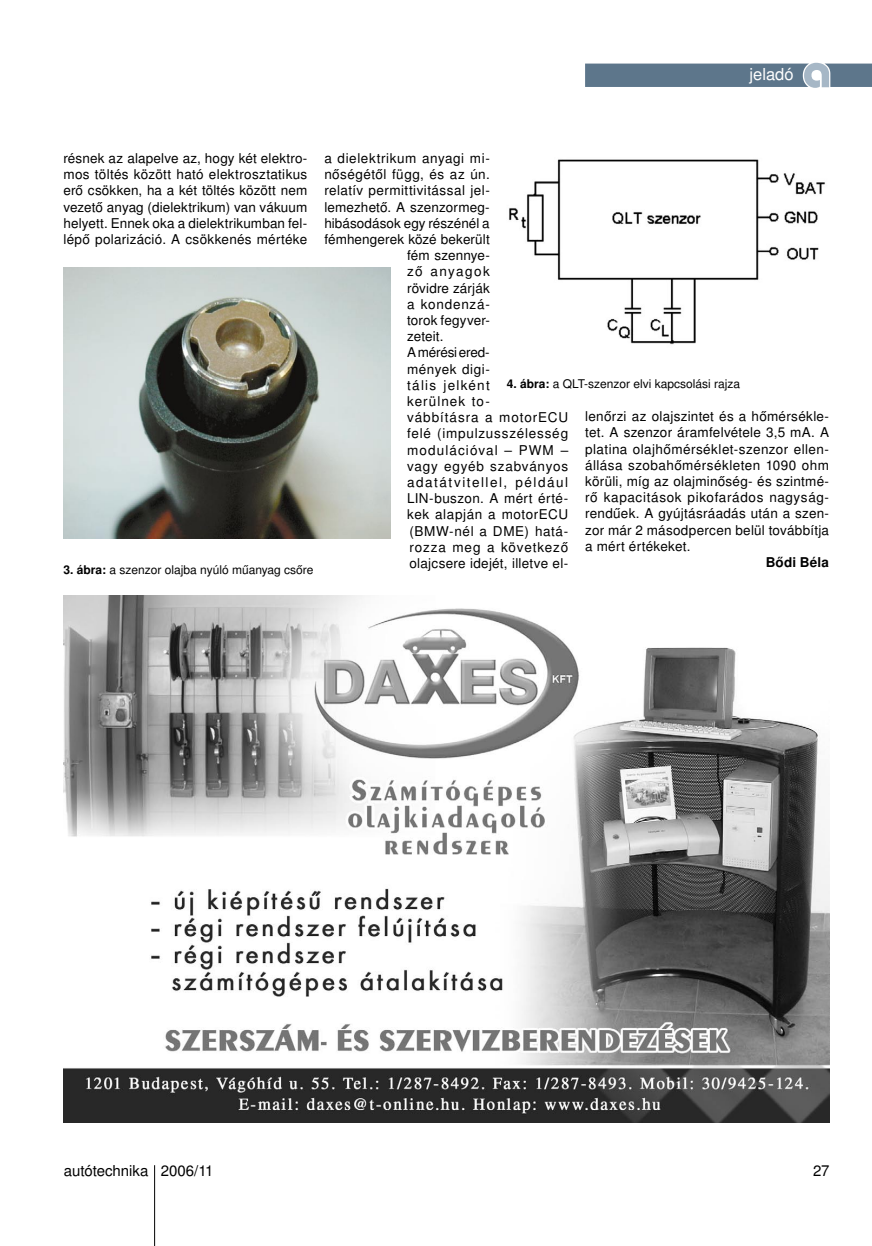
<style>
.page{position:relative;width:872px;height:1246px;background:#fff}
.page>*{position:absolute;margin:0;border:0;box-sizing:border-box;transform-origin:0 0}
.t1{font:16.5px "Nimbus Sans LOT";color:#fff}
.t2{font:15px "Nimbus Sans LOT";color:#000}
.szoveg_sorkizart{font:13.5px/16.2px "Nimbus Sans LOT";letter-spacing:.03em;color:#000;text-align:justify}
.szoveg_sorkizart-2{font:13.5px/16.2px "Nimbus Sans LOT";letter-spacing:.06em;color:#000}
.szoveg_sorkizart-3{font:13.5px "Nimbus Sans LOT";letter-spacing:.01em;color:#000}
.szoveg_sorkizart-4{font:13.5px "Nimbus Sans LOT";letter-spacing:.005em;color:#000}
.szoveg_sorkizart-5{font:13.5px "Nimbus Sans LOT";letter-spacing:.055em;color:#000}
.szoveg_sorkizart-6{font:13.5px "Nimbus Sans LOT";letter-spacing:.1em;color:#000}
.szoveg_sorkizart-7{font:700 13.5px "Nimbus Sans LOT";letter-spacing:.015em;color:#000}
.Kepaláírás{font:12px "Nimbus Sans LOT";color:#000}
.s1{font-weight:700}
</style>
<div class="page">
<svg style="left:585px;top:63px;width:287px;height:25px"></svg>
<hr style="left:154px;top:1165px;width:1px;height:81px;background:#000">
<img style="left:63px;top:268px;width:327px;height:270px">
<img style="left:509px;top:159px;width:316px;height:186px">
<img style="left:63px;top:595px;width:766px;height:528px">
<p class="t1" style="left:749px;top:64px;width:46px">jeladó</p>
<p class="szoveg_sorkizart" style="left:63px;top:150px;width:245px">résnek az alapelve az, hogy két elektro&shy;mos töltés között ható elektrosztatikus erő csökken, ha a két töltés között nem vezető anyag (dielektrikum) van vákuum helyett. Ennek oka a dielektrikumban fel&shy;lépő polarizáció. A csökkenés mértéke</p>
<p class="szoveg_sorkizart" style="left:324px;top:150px;width:167px">a dielektrikum anyagi mi-</p>
<p class="szoveg_sorkizart" style="left:324px;top:167px;width:167px">nőségétől függ, és az ún.</p>
<p class="szoveg_sorkizart" style="left:324px;top:183px;width:167px">relatív permittivitással jel-</p>
<p class="szoveg_sorkizart-3" style="left:324px;top:199px;width:167px">lemezhető. A szenzormeg-</p>
<p class="szoveg_sorkizart-4" style="left:324px;top:215px;width:167px">hibásodások egy részénél a</p>
<p class="szoveg_sorkizart-3" style="left:324px;top:231px;width:167px">fémhengerek közé bekerült</p>
<p class="szoveg_sorkizart-4" style="left:407px;top:247px;width:84px">fém szennye-</p>
<p class="szoveg_sorkizart-6" style="left:407px;top:263px;width:84px">ző anyagok</p>
<p class="szoveg_sorkizart-3" style="left:407px;top:280px;width:84px">rövidre zárják</p>
<p class="szoveg_sorkizart-5" style="left:407px;top:296px;width:84px">a kondenzá-</p>
<p class="szoveg_sorkizart-3" style="left:407px;top:312px;width:84px">torok fegyver-</p>
<p class="szoveg_sorkizart" style="left:407px;top:329px;width:38px">zeteit.</p>
<p class="szoveg_sorkizart-2" style="left:407px;top:345px;width:162px">A mérési ered-<br>mények digi-<br>tális jelként<br>kerülnek to-<br>vábbításra a motorECU felé (impulzusszélesség modulációval – PWM – vagy egyéb szabványos adatátvitellel, például<br>LIN-buszon. A mért érté&shy;kek alapján a motorECU (BMW-nél a DME) hatá&shy;rozza meg a következő olajcsere idejét, illetve el-</p>
<p class="Kepaláírás" style="left:507px;top:377px;width:235px"><span class="s1">4. ábra:</span> a QLT-szenzor elvi kapcsolási rajza</p>
<p class="szoveg_sorkizart" style="left:585px;top:409px;width:245px">lenőrzi az olajszintet és a hőmérsékle&shy;tet. A szenzor áramfelvétele 3,5 mA. A platina olajhőmérséklet-szenzor ellen&shy;állása szobahőmérsékleten 1090 ohm körüli, míg az olajminőség- és szintmé&shy;rő kapacitások pikofarádos nagyság&shy;rendűek. A gyújtásráadás után a szen&shy;zor már 2 másodpercen belül továbbítja a mért értékeket.</p>
<p class="szoveg_sorkizart-7" style="left:765px;top:554px;width:65px">Bődi Béla</p>
<p class="Kepaláírás" style="left:63px;top:563px;width:251px"><span class="s1">3. ábra:</span> a szenzor olajba nyúló műanyag csőre</p>
<p class="t2" style="left:64px;top:1162px;width:151px">autótechnika 2006/11</p>
<p class="t2" style="left:813px;top:1162px;width:18px">27</p>
</div>
